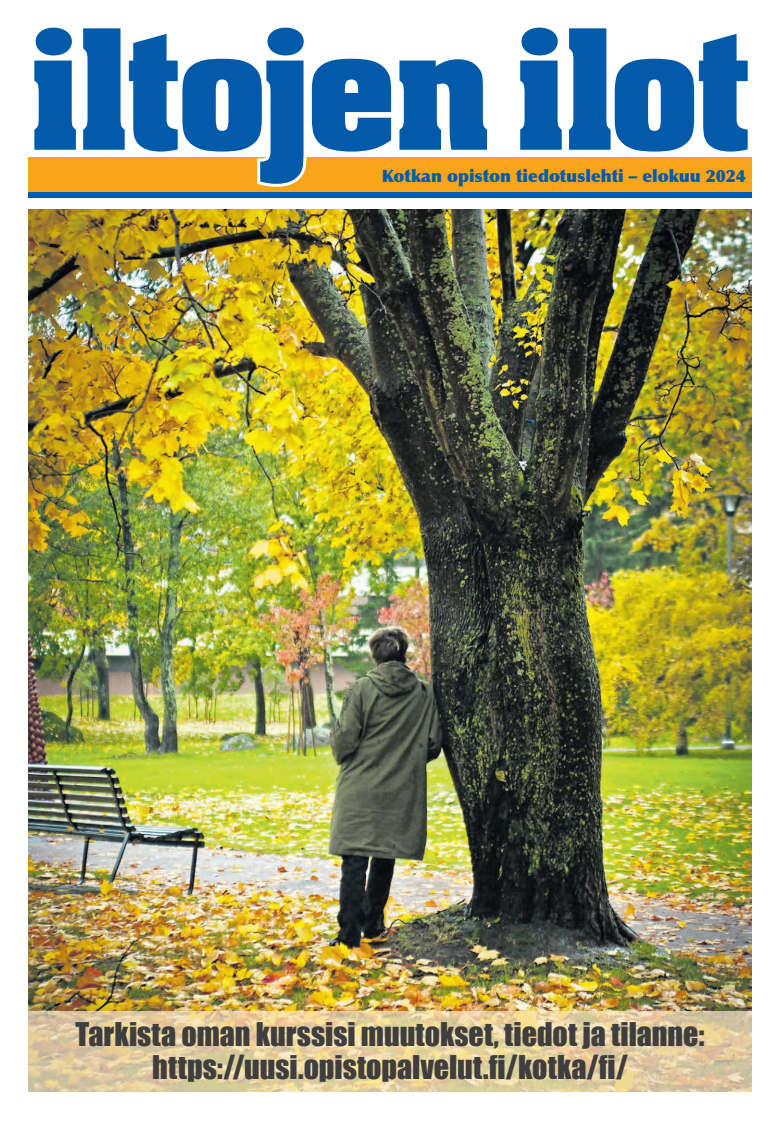
<style>
.page{position:relative;width:780px;height:1134px;background:#fff}
.page>*{position:absolute;margin:0;border:0;box-sizing:border-box;transform-origin:0 0}
.t1{font:182px "Aachen Bold Plain";letter-spacing:-.04em;color:#015aaa}
.t2{font:30px/33px "Impact";color:#3e3e3f;text-align:center}
.t3{font:900 17px "Optima";letter-spacing:-.005em;color:#015aaa}
</style>
<div class="page">
<img style="left:28px;top:210px;width:723px;height:801px">
<svg style="left:28px;top:1011px;width:723px;height:80px;background:#e4cfa0"></svg>
<div style="left:28px;top:158px;width:723px;height:34px;background:#f9a51b"></div>
<div style="left:28px;top:192px;width:723px;height:6px;background:#015aaa"></div>
<svg style="left:83px;top:157px;width:308px;height:30px"></svg>
<h1 class="t1" style="left:28px;top:-11px;width:723px">iltojen ilot</h1>
<p class="t3" style="left:382px;top:166px;width:365px">Kotkan opiston tiedotuslehti – elokuu 2024</p>
<p class="t2" style="left:75px;top:1017px;width:630px">Tarkista oman kurssisi muutokset, tiedot ja tilanne: https://uusi.opistopalvelut.fi/kotka/fi/</p>
</div>
